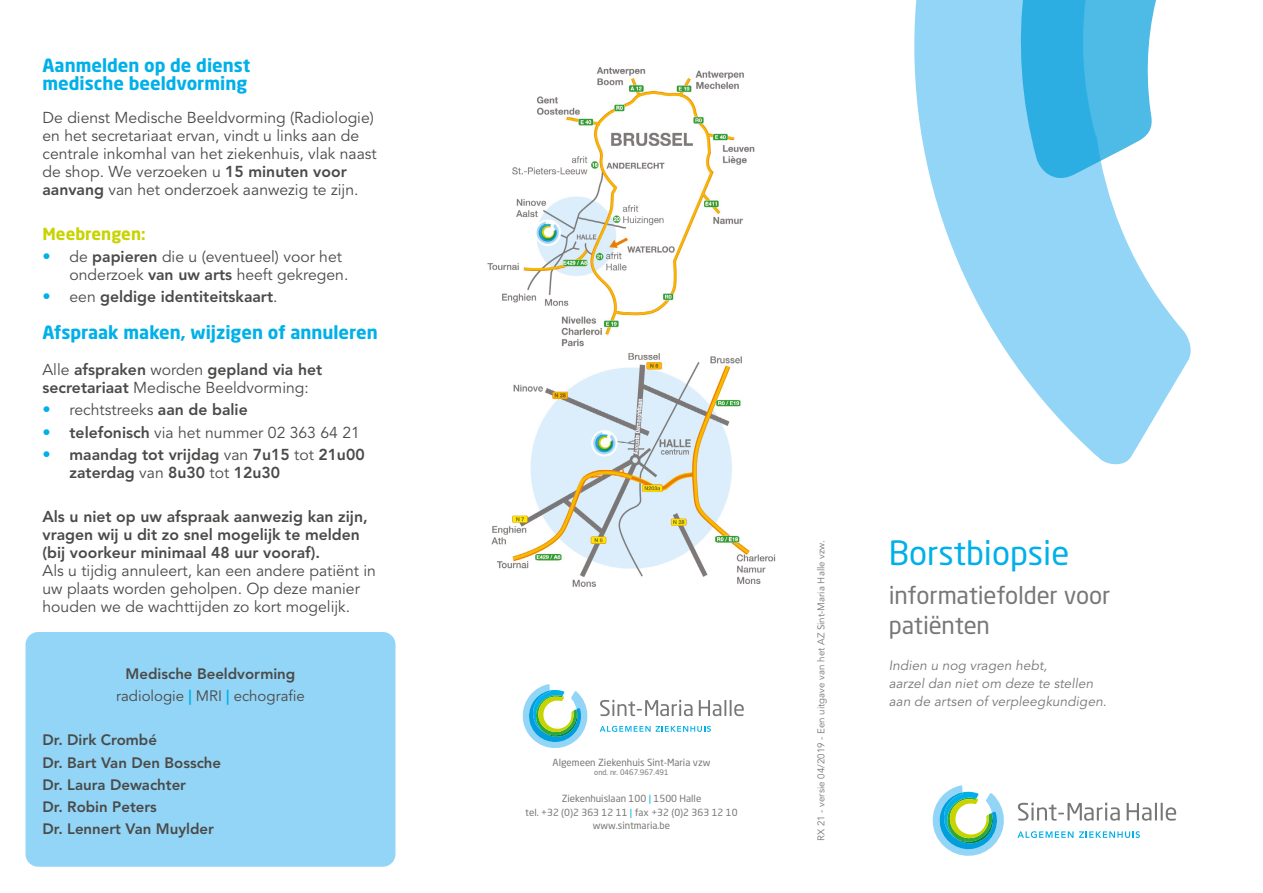
<style>
.page{position:relative;width:1263px;height:893px;background:#fff}
.page>*{position:absolute;margin:0;border:0;box-sizing:border-box;transform-origin:0 0}
.t1{font:33px "Neo Sans Pro";color:#00b0e9}
.t2{font:24px/30px "Neo Sans Pro";letter-spacing:-.01em;color:#777776}
.t3{font:700 18px/18px "Neo Sans Pro";color:#00b0e9}
.t4{font:700 16.5px "Neo Sans Pro";color:#c8d300}
.t5{font:15.75px/18px "Avenir LT Std";color:#4a4a49}
.t6{font:800 15.75px/18px "Avenir LT Std";color:#4a4a49}
.t7{font:800 15px/22.2px "Avenir LT Std";color:#4a4a49}
.t8{font:15px/22.2px "Avenir LT Std";color:#4a4a49;text-align:center}
.t9{font:italic 13.5px/18px "Avenir LT Std";letter-spacing:.01em;color:#777776}
.t10{font:9.75px/13.5px "Neo Sans Pro";color:#777776;text-align:center}
.t11{font:9.75px "Avenir LT Std";color:#777776}
.t12{font:7.5px "Neo Sans Pro";color:#777776}
.s1{font-weight:800}
.s2{font-size:16.5px;color:#00b0e9}
.s3{font-weight:400;font-size:16.5px;color:#00b0e9}
.s4{font-weight:400}
.s5{font-weight:800;color:#00b0e9}
.s6{color:#00b0e9}
</style>
<div class="page">
<img style="left:487px;top:67px;width:289px;height:520px">
<svg style="left:600px;top:700px;width:92px;height:16px"></svg>
<svg style="left:699px;top:700px;width:45px;height:16px"></svg>
<svg style="left:600px;top:726px;width:111px;height:6px"></svg>
<svg style="left:522px;top:684px;width:66px;height:64px"></svg>
<svg style="left:1018px;top:803px;width:102px;height:18px"></svg>
<svg style="left:1127px;top:803px;width:49px;height:18px"></svg>
<svg style="left:1017px;top:831px;width:56px;height:7px"></svg>
<svg style="left:1079px;top:831px;width:61px;height:7px"></svg>
<svg style="left:932px;top:785px;width:72px;height:71px"></svg>
<svg style="left:914px;top:0;width:277px;height:465px;fill:#93d5f6"></svg>
<svg style="left:1017px;top:0;width:143px;height:185px;background:#5fc1e9"></svg>
<div style="left:26px;top:632px;width:369px;height:235px;background:#93d5f6;border-radius:13px"></div>
<p class="t3" style="left:43px;top:56px;width:209px">Aanmelden op de dienst medische beeldvorming</p>
<p class="t5" style="left:43px;top:109px;width:336px">De dienst Medische Beeldvorming (Radiologie) en het secretariaat ervan, vindt u links aan de centrale inkomhal van het ziekenhuis, vlak naast de shop. We verzoeken u <span class="s1">15 minuten voor aanvang</span> van het onderzoek aanwezig te zijn.</p>
<p class="t4" style="left:43px;top:223px;width:105px">Meebrengen:</p>
<p class="t5" style="left:70px;top:248px;width:280px;text-indent:-27px"><span class="s2">•</span> de <span class="s1">papieren</span> die u (eventueel) voor het onderzoek <span class="s1">van uw arts</span> heeft gekregen.</p>
<p class="t6" style="left:43px;top:288px;width:237px"><span class="s3">•</span> <span class="s4">een</span> geldige identiteitskaart<span class="s4">.</span></p>
<p class="t3" style="left:43px;top:323px;width:337px">Afspraak maken, wijzigen of annuleren</p>
<p class="t6" style="left:43px;top:361px;width:281px"><span class="s4">Alle</span> afspraken <span class="s4">worden</span> gepland via het secretariaat <span class="s4">Medische Beeldvorming:</span></p>
<p class="t5" style="left:43px;top:401px;width:207px"><span class="s2">•</span> rechtstreeks <span class="s1">aan de balie</span></p>
<p class="t5" style="left:43px;top:424px;width:319px"><span class="s2">•</span> <span class="s1">telefonisch</span> via het nummer 02 363 64 21</p>
<p class="t6" style="left:70px;top:445px;width:297px;text-indent:-27px"><span class="s3">•</span> maandag tot vrijdag <span class="s4">van</span> 7u15 <span class="s4">tot</span> 21u00 zaterdag <span class="s4">van</span> 8u30 <span class="s4">tot</span> 12u30</p>
<p class="t6" style="left:43px;top:508px;width:327px">Als u niet op uw afspraak aanwezig kan zijn, vragen wij u dit zo snel mogelijk te melden (bij voorkeur minimaal 48 uur vooraf).</p>
<p class="t5" style="left:43px;top:562px;width:335px">Als u tijdig annuleert, kan een andere patiënt in uw plaats worden geholpen. Op deze manier houden we de wachttijden zo kort mogelijk.</p>
<p class="t8" style="left:116px;top:663px;width:190px"><span class="s1">Medische Beeldvorming </span>radiologie <span class="s5">|</span> MRI <span class="s5">|</span> echografie</p>
<p class="t7" style="left:43px;top:729px;width:180px">Dr. Dirk Crombé<br>Dr. Bart Van Den Bossche<br>Dr. Laura Dewachter<br>Dr. Robin Peters<br>Dr. Lennert Van Muylder</p>
<p class="t10" style="left:553px;top:756px;width:159px">Algemeen Ziekenhuis Sint-Maria vzw</p>
<p class="t12" style="left:594px;top:768px;width:76px">ond. nr. 0467.967.491</p>
<p class="t10" style="left:525px;top:792px;width:214px">Ziekenhuislaan 100 <span class="s6">|</span> 1500 Halle<br>tel. +32 (0)2 363 12 11 <span class="s6">|</span> fax +32 (0)2 363 12 10 www.sintmaria.be</p>
<p class="t11" style="left:815px;top:841px;width:302px;rotate:-90deg">RX 21 - versie 04/2019 - Een uitgave van het AZ Sint-Maria Halle vzw.</p>
<h1 class="t1" style="left:889px;top:533px;width:182px">Borstbiopsie</h1>
<h2 class="t2" style="left:889px;top:580px;width:223px">informatiefolder voor patiënten</h2>
<p class="t9" style="left:889px;top:656px;width:219px">Indien u nog vragen hebt,<br>aarzel dan niet om deze te stellen aan de artsen of verpleegkundigen.</p>
</div>
